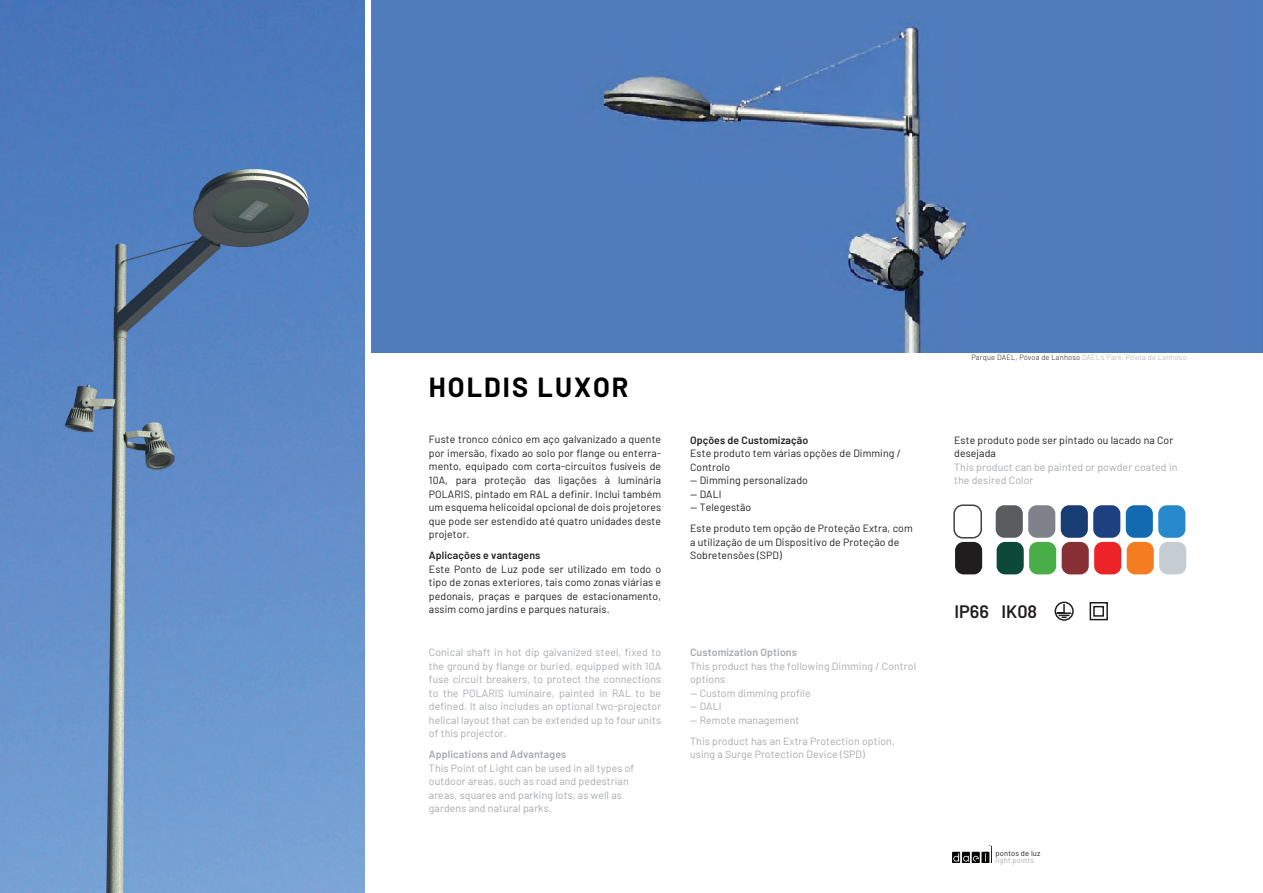
<style>
.page{position:relative;width:1263px;height:893px;background:#fff}
.page>*{position:absolute;margin:0;border:0;box-sizing:border-box;transform-origin:0 0}
.t1{font:700 27px "Barlow";letter-spacing:.075em;color:#000}
.t2{font:600 18px "Barlow";color:#211e1e}
.t3{font:10.5px/13.5px "Barlow";letter-spacing:.01em;color:#211e1e}
.t4{font:10.5px/13.5px "Barlow";letter-spacing:.01em;color:#a7a9ac}
.t5{font:600 10.5px "Barlow";letter-spacing:.01em;color:#a7a9ac}
.t6{font:600 10.5px "Barlow";letter-spacing:.01em;color:#211e1e}
.t7{font:300 7.5px "Barlow";letter-spacing:.025em;color:#211e1e}
.t8{font:7.5px "Barlow";letter-spacing:.025em;color:#211e1e}
.t9{font:7.5px "Barlow";letter-spacing:.025em;color:#a7a9ac}
.s1{color:#a7a9ac}
</style>
<div class="page">
<img style="left:953px;top:845px;width:38px;height:18px">
<div style="left:371px;top:0;width:892px;height:352px;background:#517cbc"></div>
<img style="left:0;top:0;width:364px;height:893px">
<div style="left:1054px;top:602px;width:20px;height:19px;border:2px solid #211e1e;border-radius:50%"></div>
<svg style="left:1055px;top:602px;width:18px;height:16px"></svg>
<div style="left:1089px;top:602px;width:19px;height:18px;border:2px solid #211e1e"></div>
<div style="left:1093px;top:606px;width:11px;height:11px;border:2px solid #211e1e"></div>
<div style="left:953px;top:504px;width:29px;height:34px;border:2px solid #414042;border-radius:9px"></div>
<div style="left:955px;top:542px;width:27px;height:32px;background:#201d1e;border-radius:9px"></div>
<div style="left:996px;top:505px;width:27px;height:33px;background:#5a5c5d;border-radius:9px"></div>
<div style="left:1028px;top:505px;width:27px;height:33px;background:#7f828b;border-radius:9px"></div>
<div style="left:1061px;top:505px;width:27px;height:33px;background:#183d72;border-radius:9px"></div>
<div style="left:1093px;top:505px;width:27px;height:33px;background:#1f4080;border-radius:9px"></div>
<div style="left:1126px;top:505px;width:27px;height:33px;background:#136ab0;border-radius:9px"></div>
<div style="left:1158px;top:505px;width:27px;height:33px;background:#2789c9;border-radius:9px"></div>
<div style="left:996px;top:542px;width:28px;height:32px;background:#0c493b;border-radius:9px"></div>
<div style="left:1029px;top:542px;width:27px;height:32px;background:#49ad48;border-radius:9px"></div>
<div style="left:1062px;top:542px;width:27px;height:32px;background:#873137;border-radius:9px"></div>
<div style="left:1094px;top:542px;width:27px;height:32px;background:#ed232a;border-radius:9px"></div>
<div style="left:1127px;top:542px;width:27px;height:32px;background:#f47c21;border-radius:9px"></div>
<div style="left:1159px;top:542px;width:27px;height:32px;background:#c5cdd2;border-radius:9px"></div>
<h1 class="t1" style="left:429px;top:367px;width:201px">HOLDIS LUXOR</h1>
<p class="t3" style="left:429px;top:432px;width:234px;text-align:justify">Fuste tronco cónico em aço galvanizado a quente por imersão, fixado ao solo por flange ou enterra&shy;mento, equipado com corta-circuitos fusíveis de 10A, para proteção das ligações à luminária POLARIS, pintado em RAL a definir. Inclui também um esquema helicoidal opcional de dois projetores que pode ser estendido até quatro unidades deste projetor.</p>
<p class="t6" style="left:429px;top:547px;width:113px">Aplicações e vantagens</p>
<p class="t3" style="left:429px;top:561px;width:234px;text-align:justify">Este Ponto de Luz pode ser utilizado em todo o tipo de zonas exteriores, tais como zonas viárias e pedonais, praças e parques de estacionamento, assim como jardins e parques naturais.</p>
<p class="t4" style="left:429px;top:645px;width:234px;text-align:justify">Conical shaft in hot dip galvanized steel, fixed to the ground by flange or buried, equipped with 10A fuse circuit breakers, to protect the connections to the POLARIS luminaire, painted in RAL to be defined. It also includes an optional two-projector helical layout that can be extended up to four units of this projector.</p>
<p class="t5" style="left:429px;top:747px;width:139px">Applications and Advantages</p>
<p class="t4" style="left:429px;top:760px;width:207px">This Point of Light can be used in all types of outdoor areas, such as road and pedestrian areas, squares and parking lots, as well as gardens and natural parks.</p>
<p class="t6" style="left:690px;top:432px;width:120px">Opções de Customização</p>
<p class="t3" style="left:690px;top:446px;width:212px">Este produto tem várias opções de Dimming /<br>Controlo</p>
<p class="t3" style="left:690px;top:473px;width:119px">— Dimming personalizado</p>
<p class="t3" style="left:690px;top:486px;width:33px">— DALI</p>
<p class="t3" style="left:690px;top:496px;width:224px;line-height:21px">— Telegestão<br>Este produto tem opção de Proteção Extra, com</p>
<p class="t3" style="left:690px;top:534px;width:211px">a utilização de um Dispositivo de Proteção de<br>Sobretensões (SPD)</p>
<p class="t5" style="left:690px;top:645px;width:108px">Customization Options</p>
<p class="t4" style="left:690px;top:658px;width:227px">This product has the following Dimming / Control options</p>
<p class="t4" style="left:690px;top:685px;width:122px">— Custom dimming profile</p>
<p class="t4" style="left:690px;top:699px;width:33px">— DALI</p>
<p class="t4" style="left:690px;top:708px;width:206px;line-height:21px">— Remote management<br>This product has an Extra Protection option,</p>
<p class="t4" style="left:690px;top:747px;width:176px">using a Surge Protection Device (SPD)</p>
<p class="t7" style="left:971px;top:352px;width:217px">Parque DAEL, Póvoa de Lanhoso <span class="s1">DAEL’s Park, Póvoa de Lanhoso</span></p>
<p class="t3" style="left:954px;top:432px;width:221px">Este produto pode ser pintado ou lacado na Cor desejada</p>
<p class="t4" style="left:954px;top:459px;width:225px">This product can be painted or powder coated in the desired Color</p>
<h2 class="t2" style="left:954px;top:598px;width:84px">IP66 IK08</h2>
<p class="t8" style="left:996px;top:847px;width:46px">pontos de luz</p>
<p class="t9" style="left:996px;top:855px;width:40px">light points</p>
</div>
